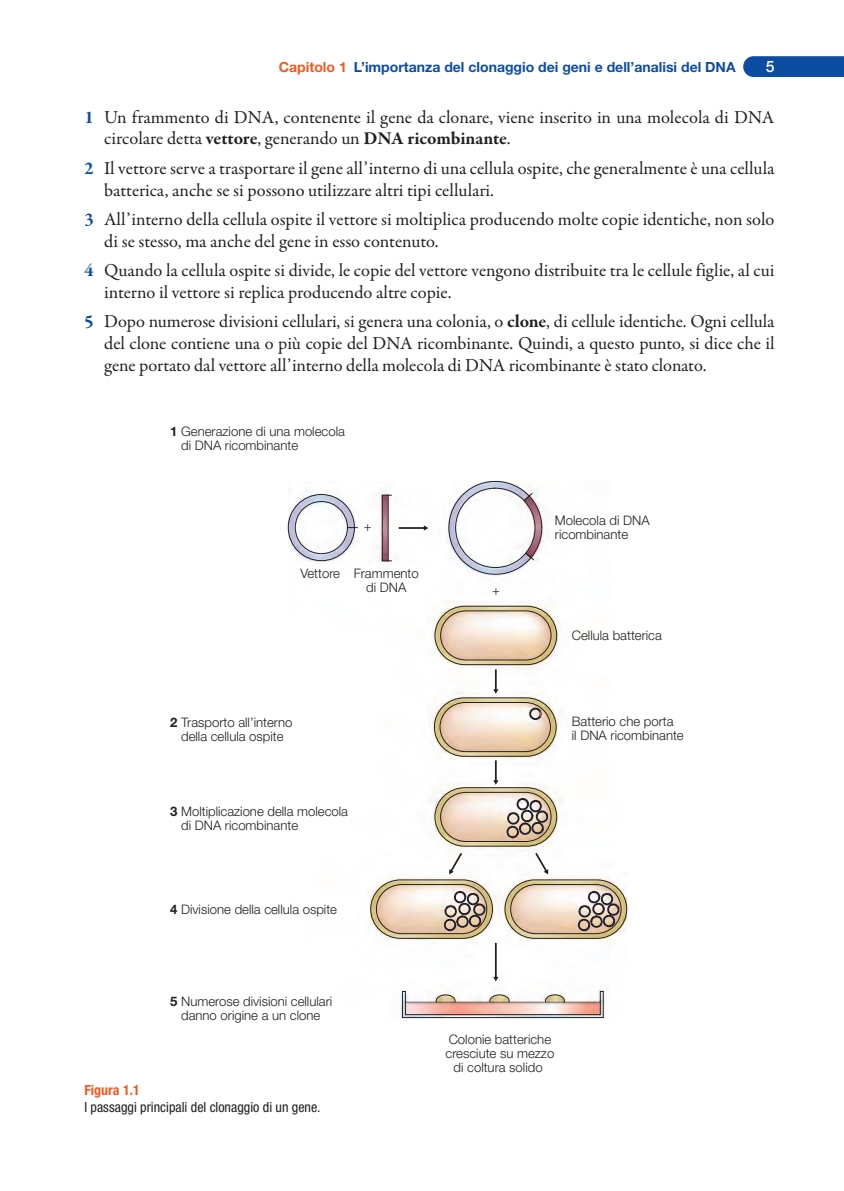
<style>
.page{position:relative;width:844px;height:1191px;background:#fff}
.page>*{position:absolute;margin:0;border:0;box-sizing:border-box;transform-origin:0 0}
.t1{font:18.38px/21.9px "Garamond Premr Pro";letter-spacing:-.005em;color:#231f20}
.t2{font:500 15.75px "Helvetica Neue LT Std";color:#fff}
.t3{font:700 14px "Helvetica Neue LT Std";color:#0d4da1}
.t4{font:condensed 14px "Helvetica Neue LT Std";color:#231f20}
.t5{font:700 condensed 14px "Helvetica Neue LT Std";color:#f15921}
.t6{font:300 13.12px/14px "Helvetica Neue LT Std";color:#231f20}
.s1{color:#f15921}
.s2{font-weight:700;color:#0d4da1}
.s3{font-weight:700}
</style>
<div class="page">
<svg style="left:743px;top:56px;width:100px;height:21px;background:#1552a4"></svg>
<svg style="left:448px;top:480px;width:94px;height:95px"></svg>
<svg style="left:287px;top:494px;width:70px;height:67px"></svg>
<svg style="left:381px;top:494px;width:11px;height:68px"></svg>
<img style="left:401px;top:990px;width:203px;height:28px">
<hr style="left:398px;top:527px;width:26px;height:2px;background:#231f20">
<svg style="left:423px;top:525px;width:5px;height:5px"></svg>
<hr style="left:495px;top:943px;width:1px;height:34px;background:#231f20">
<svg style="left:493px;top:977px;width:5px;height:4px"></svg>
<svg style="left:370px;top:605px;width:257px;height:334px"></svg>
<p class="t3" style="left:279px;top:58px;width:458px"><span class="s1">Capitolo 1</span> L’importanza del clonaggio dei geni e dell’analisi del DNA</p>
<p class="t2" style="left:765px;top:57px;width:10px">5</p>
<p class="t1" style="left:104px;top:106px;width:671px;text-indent:-20px"><span class="s2">1</span> Un frammento di DNA, contenente il gene da clonare, viene inserito in una molecola di DNA circolare detta <span class="s3">vettore</span>, generando un <span class="s3">DNA ricombinante</span>.</p>
<p class="t1" style="left:104px;top:157px;width:671px;text-indent:-20px"><span class="s2">2</span> Il vettore serve a trasportare il gene all’interno di una cellula ospite, che generalmente è una cellula batterica, anche se si possono utilizzare altri tipi cellulari.</p>
<p class="t1" style="left:104px;top:209px;width:671px;text-indent:-20px"><span class="s2">3</span> All’interno della cellula ospite il vettore si moltiplica producendo molte copie identiche, non solo di se stesso, ma anche del gene in esso contenuto.</p>
<p class="t1" style="left:104px;top:260px;width:671px;text-indent:-20px"><span class="s2">4</span> Quando la cellula ospite si divide, le copie del vettore vengono distribuite tra le cellule figlie, al cui interno il vettore si replica producendo altre copie.</p>
<p class="t1" style="left:104px;top:311px;width:671px;text-align:justify;text-indent:-20px"><span class="s2">5</span> Dopo numerose divisioni cellulari, si genera una colonia, o <span class="s3">clone</span>, di cellule identiche. Ogni cellula del clone contiene una o più copie del DNA ricombinante. Quindi, a questo punto, si dice che il gene portato dal vettore all’interno della molecola di DNA ricombinante è stato clonato.</p>
<p class="t6" style="left:181px;top:424px;width:165px;text-indent:-11px"><span class="s3">1</span> Generazione di una molecola di DNA ricombinante</p>
<p class="t6" style="left:363px;top:519px;width:9px">+</p>
<p class="t6" style="left:300px;top:566px;width:41px">Vettore</p>
<p class="t6" style="left:354px;top:566px;width:66px;text-align:center">Frammento di DNA</p>
<p class="t6" style="left:170px;top:714px;width:124px;text-align:center"><span class="s3">2</span> Trasporto all’interno della cellula ospite</p>
<p class="t6" style="left:181px;top:804px;width:168px;text-indent:-11px"><span class="s3">3</span> Moltiplicazione della molecola di DNA ricombinante</p>
<p class="t6" style="left:170px;top:902px;width:168px"><span class="s3">4</span> Divisione della cellula ospite</p>
<p class="t6" style="left:492px;top:583px;width:9px">+</p>
<p class="t6" style="left:555px;top:513px;width:96px">Molecola di DNA ricombinante</p>
<p class="t6" style="left:571px;top:628px;width:91px">Cellula batterica</p>
<p class="t6" style="left:571px;top:713px;width:113px">Batterio che porta<br>il DNA ricombinante</p>
<p class="t6" style="left:170px;top:994px;width:163px;text-align:center"><span class="s3">5</span> Numerose divisioni cellulari danno origine a un clone</p>
<p class="t5" style="left:84px;top:1081px;width:57px">Figura 1.1</p>
<p class="t4" style="left:84px;top:1098px;width:238px">I passaggi principali del clonaggio di un gene.</p>
<p class="t6" style="left:445px;top:1032px;width:110px;text-align:center">Colonie batteriche cresciute su mezzo di coltura solido</p>
</div>
